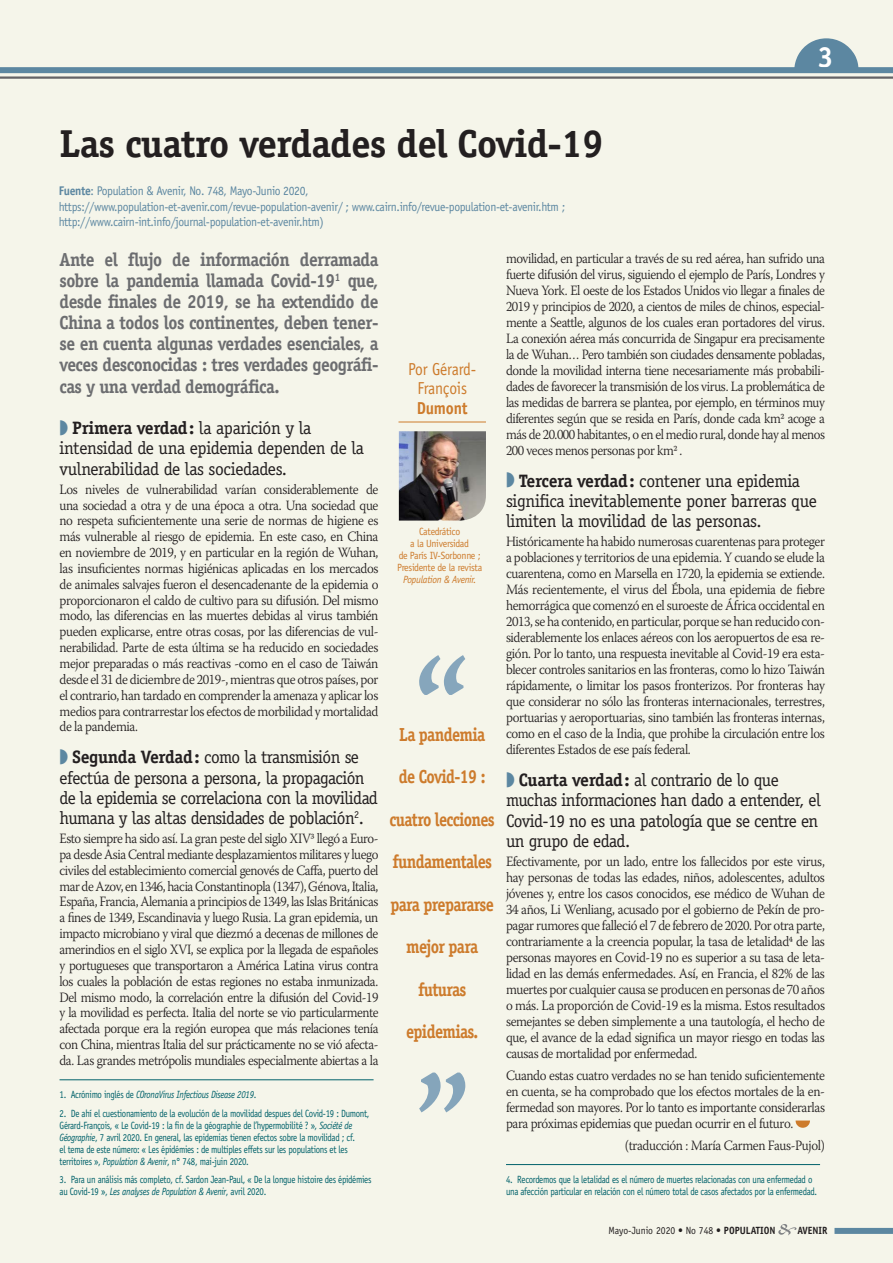
<style>
.page{position:relative;width:893px;height:1263px;background:#f5f5ea}
.page>*{position:absolute;margin:0;border:0;box-sizing:border-box;transform-origin:0 0}
.t1{font:700 39px "Officina Serif Std";letter-spacing:-.02em;color:#231f20}
.t2{font:700 29.1px "Officina Serif Std";color:#fff}
.t3{font:700 18.9px/21.1px "Officina Serif Std";letter-spacing:-.03em;color:#6c6d70;text-align:justify;scale:.92 1}
.t4{font:700 18.9px "Officina Serif Std";letter-spacing:-.04em;color:#cd7b2c;scale:.86 1}
.t5{font:18px/20.4px "Officina Serif Std";letter-spacing:-.03em;color:#231f20}
.t6{font:17.4px/19.5px "Officina Sans Std";letter-spacing:-.01em;color:#cd7b2c;text-align:center;scale:.9 1}
.t7{font:700 17.4px "Officina Sans Std";letter-spacing:-.01em;color:#cd7b2c;scale:.9 1}
.t8{font:300 14.1px/15.9px "Warnock Pro";letter-spacing:-.03em;color:#231f20;text-align:justify;scale:.92 1}
.t9{font:300 14.1px/15.9px "Warnock Pro";letter-spacing:-.03em;color:#231f20;text-align:justify;scale:.91 1}
.t10{font:12.6px/15.8px "Officina Sans Std";letter-spacing:-.03em;color:#5c87a1;scale:.92 1}
.t11{font:10.5px/12px "Officina Sans Std";letter-spacing:-.03em;color:#00616a;scale:.84 1}
.t12{font:10.5px/12px "Officina Sans Std";letter-spacing:-.03em;color:#cd7b2c;text-align:center;scale:.93 1}
.t13{font:italic 10.5px "Officina Sans Std";letter-spacing:-.03em;color:#00616a;scale:.84 1}
.t14{font:10.5px "Officina Sans Std";color:#231f20;scale:.92 1}
.t15{font:italic 10.5px "Officina Sans Std";letter-spacing:-.03em;color:#cd7b2c;scale:.93 1}
.t16{font:700 10.5px "Officina Sans Std";color:#231f20;scale:.92 1}
.s1{font-weight:700}
.s2{color:#5c87a1}
.s3{font-style:normal}
.s4{font-style:italic}
</style>
<div class="page">
<img style="left:399px;top:431px;width:87px;height:90px">
<hr style="left:398px;top:422px;width:88px;height:1px;background:#cd7b2c">
<hr style="left:0;top:76px;width:893px;height:3px;background:#636366">
<svg style="left:778px;top:1224px;width:18px;height:11px"></svg>
<div style="left:834px;top:1228px;width:59px;height:6px;background:#5c87a1"></div>
<svg style="left:794px;top:38px;width:65px;height:29px"></svg>
<div style="left:0;top:67px;width:893px;height:6px;background:#5c87a1"></div>
<svg style="left:419px;top:655px;width:46px;height:40px"></svg>
<svg style="left:419px;top:1072px;width:47px;height:40px"></svg>
<hr style="left:60px;top:1079px;width:314px;height:1px;background:#00616a">
<svg style="left:796px;top:1120px;width:14px;height:8px"></svg>
<hr style="left:506px;top:1164px;width:314px;height:1px;background:#00616a">
<h1 class="t1" style="left:60px;top:119px;width:546px">Las cuatro verdades del Covid-19</h1>
<p class="t10" style="left:59px;top:183px;width:552px"><span class="s1">Fuente</span>: Population &amp; Avenir, No. 748, Mayo-Junio 2020, https://www.population-et-avenir.com/revue-population-avenir/ ; www.cairn.info/revue-population-et-avenir.htm ; http://www.cairn-int.info/journal-population-et-avenir.htm)</p>
<h2 class="t2" style="left:818px;top:39px;width:18px">3</h2>
<p class="t3" style="left:60px;top:249px;width:348px">Ante el flujo de información derramada sobre la pandemia llamada Covid-19<sup>1</sup> que, desde finales de 2019, se ha extendido de China a todos los continentes, deben tener&shy;se en cuenta algunas verdades esenciales, a veces desconocidas : tres verdades geográfi&shy;cas y una verdad demográfica.</p>
<p class="t5" style="left:60px;top:418px;width:306px"><span class="s2">◗</span> <span class="s1">Primera verdad:</span> la aparición y la intensidad de una epidemia dependen de la vulnerabilidad de las sociedades.</p>
<p class="t8" style="left:60px;top:481px;width:348px">Los niveles de vulnerabilidad varían considerablemente de una sociedad a otra y de una época a otra. Una sociedad que no respeta suficientemente una serie de normas de higiene es más vulnerable al riesgo de epidemia. En este caso, en China en noviembre de 2019, y en particular en la región de Wuhan, las insuficientes normas higiénicas aplicadas en los mercados de animales salvajes fueron el desencadenante de la epidemia o proporcionaron el caldo de cultivo para su difusión. Del mismo modo, las diferencias en las muertes debidas al virus también pueden explicarse, entre otras cosas, por las diferencias de vul&shy;nerabilidad. Parte de esta última se ha reducido en sociedades mejor preparadas o más reactivas -como en el caso de Taiwán desde el 31 de diciembre de 2019-, mientras que otros países, por el contrario, han tardado en comprender la amenaza y aplicar los medios para contrarrestar los efectos de morbilidad y mortalidad de la pandemia.</p>
<p class="t5" style="left:60px;top:747px;width:320px"><span class="s2">◗</span> <span class="s1">Segunda Verdad:</span> como la transmisión se efectúa de persona a persona, la propagación de la epidemia se correlaciona con la movilidad humana y las altas densidades de población<sup>2</sup>.</p>
<p class="t9" style="left:60px;top:830px;width:352px">Esto siempre ha sido así. La gran peste del siglo XIV3 llegó a Euro&shy;pa desde Asia Central mediante desplazamientos militares y luego civiles del establecimiento comercial genovés de Caffa, puerto del mar de Azov, en 1346, hacia Constantinopla (1347), Génova, Italia, España, Francia, Alemania a principios de 1349, las Islas Británicas a fines de 1349, Escandinavia y luego Rusia. La gran epidemia, un impacto microbiano y viral que diezmó a decenas de millones de amerindios en el siglo XVI, se explica por la llegada de españoles y portugueses que transportaron a América Latina virus contra los cuales la población de estas regiones no estaba inmunizada.<br>Del mismo modo, la correlación entre la difusión del Covid-19 y la movilidad es perfecta. Italia del norte se vio particularmente afectada porque era la región europea que más relaciones tenía con China, mientras Italia del sur prácticamente no se vió afecta&shy;da. Las grandes metrópolis mundiales especialmente abiertas a la</p>
<p class="t13" style="left:60px;top:1088px;width:236px"><span class="s3">1. Acrónimo inglés de</span> COronaVirus Infectious Disease 2019<span class="s3">.</span></p>
<p class="t11" style="left:60px;top:1107px;width:371px">2. De ahí el cuestionamiento de la evolución de la movilidad despues del Covid-19 : Dumont, Gérard-François, « Le Covid-19 : la fin de la géographie de l’hypermobilité ? », <span class="s4">Société de Géographie</span>, 7 avril 2020. En general, las epidemias tienen efectos sobre la movilidad ; cf.<br>el tema de este número: « Les épidémies : de multiples effets sur les populations et les territoires », <span class="s4">Population &amp; Avenir</span>, n° 748, mai-juin 2020.</p>
<p class="t11" style="left:60px;top:1173px;width:373px">3. Para un análisis más completo, cf. Sardon Jean-Paul, « De la longue histoire des épidémies au Covid-19 », <span class="s4">Les analyses de Population &amp; Avenir</span>, avril 2020.</p>
<p class="t6" style="left:408px;top:359px;width:77px">Por Gérard-<br>François</p>
<p class="t7" style="left:417px;top:397px;width:58px">Dumont</p>
<p class="t12" style="left:397px;top:525px;width:93px">Catedrático<br>a la Universidad<br>de París IV-Sorbonne ;<br>Presidente de la revista</p>
<p class="t15" style="left:403px;top:573px;width:80px">Population &amp; Avenir.</p>
<h3 class="t4" style="left:399px;top:723px;width:101px">La pandemia</h3>
<h3 class="t4" style="left:399px;top:765px;width:102px">de Covid-19 :</h3>
<h3 class="t4" style="left:390px;top:808px;width:124px">cuatro lecciones</h3>
<h3 class="t4" style="left:392px;top:850px;width:117px">fundamentales</h3>
<h3 class="t4" style="left:390px;top:893px;width:122px">para prepararse</h3>
<h3 class="t4" style="left:406px;top:935px;width:85px">mejor para</h3>
<h3 class="t4" style="left:418px;top:978px;width:58px">futuras</h3>
<h3 class="t4" style="left:406px;top:1020px;width:85px">epidemias.</h3>
<p class="t9" style="left:506px;top:250px;width:352px">movilidad, en particular a través de su red aérea, han sufrido una fuerte difusión del virus, siguiendo el ejemplo de París, Londres y Nueva York. El oeste de los Estados Unidos vio llegar a finales de 2019 y principios de 2020, a cientos de miles de chinos, especial&shy;mente a Seattle, algunos de los cuales eran portadores del virus.<br>La conexión aérea más concurrida de Singapur era precisamente la de Wuhan… Pero también son ciudades densamente pobladas, donde la movilidad interna tiene necesariamente más probabili&shy;dades de favorecer la transmisión de los virus. La problemática de las medidas de barrera se plantea, por ejemplo, en términos muy diferentes según que se resida en París, donde cada km2 acoge a más de 20.000 habitantes, o en el medio rural, donde hay al menos 200 veces menos personas por km2 .</p>
<p class="t5" style="left:506px;top:470px;width:312px"><span class="s2">◗</span> <span class="s1">Tercera verdad:</span> contener una epidemia significa inevitablemente poner barreras que limiten la movilidad de las personas.</p>
<p class="t8" style="left:506px;top:534px;width:348px">Históricamente ha habido numerosas cuarentenas para proteger a poblaciones y territorios de una epidemia. Y cuando se elude la cuarentena, como en Marsella en 1720, la epidemia se extiende.<br>Más recientemente, el virus del Ébola, una epidemia de fiebre hemorrágica que comenzó en el suroeste de África occidental en 2013, se ha contenido, en particular, porque se han reducido con&shy;siderablemente los enlaces aéreos con los aeropuertos de esa re&shy;gión. Por lo tanto, una respuesta inevitable al Covid-19 era esta&shy;blecer controles sanitarios en las fronteras, como lo hizo Taiwán rápidamente, o limitar los pasos fronterizos. Por fronteras hay que considerar no sólo las fronteras internacionales, terrestres, portuarias y aeroportuarias, sino también las fronteras internas, como en el caso de la India, que prohibe la circulación entre los diferentes Estados de ese país federal.</p>
<p class="t5" style="left:506px;top:770px;width:316px"><span class="s2">◗</span> <span class="s1">Cuarta verdad:</span> al contrario de lo que muchas informaciones han dado a entender, el Covid-19 no es una patología que se centre en un grupo de edad.</p>
<p class="t8" style="left:506px;top:853px;width:348px">Efectivamente, por un lado, entre los fallecidos por este virus, hay personas de todas las edades, niños, adolescentes, adultos jóvenes y, entre los casos conocidos, ese médico de Wuhan de 34 años, Li Wenliang, acusado por el gobierno de Pekín de pro&shy;pagar rumores que falleció el 7 de febrero de 2020. Por otra parte, contrariamente a la creencia popular, la tasa de letalidad4 de las personas mayores en Covid-19 no es superior a su tasa de leta&shy;lidad en las demás enfermedades. Así, en Francia, el 82% de las muertes por cualquier causa se producen en personas de 70 años o más. La proporción de Covid-19 es la misma. Estos resultados semejantes se deben simplemente a una tautología, el hecho de que, el avance de la edad significa un mayor riesgo en todas las causas de mortalidad por enfermedad.</p>
<p class="t8" style="left:506px;top:1067px;width:348px">Cuando estas cuatro verdades no se han tenido suficientemente en cuenta, se ha comprobado que los efectos mortales de la en&shy;fermedad son mayores. Por lo tanto es importante considerarlas para próximas epidemias que puedan ocurrir en el futuro.</p>
<p class="t8" style="left:625px;top:1137px;width:219px">(traducción : María Carmen Faus-Pujol)</p>
<p class="t11" style="left:506px;top:1173px;width:372px">4. Recordemos que la letalidad es el número de muertes relacionadas con una enfermedad o una afección particular en relación con el número total de casos afectados por la enfermedad.</p>
<p class="t14" style="left:608px;top:1224px;width:183px">Mayo-Junio 2020 • No 748 • <span class="s1">POPULATION</span></p>
<p class="t16" style="left:797px;top:1224px;width:34px">AVENIR</p>
</div>
